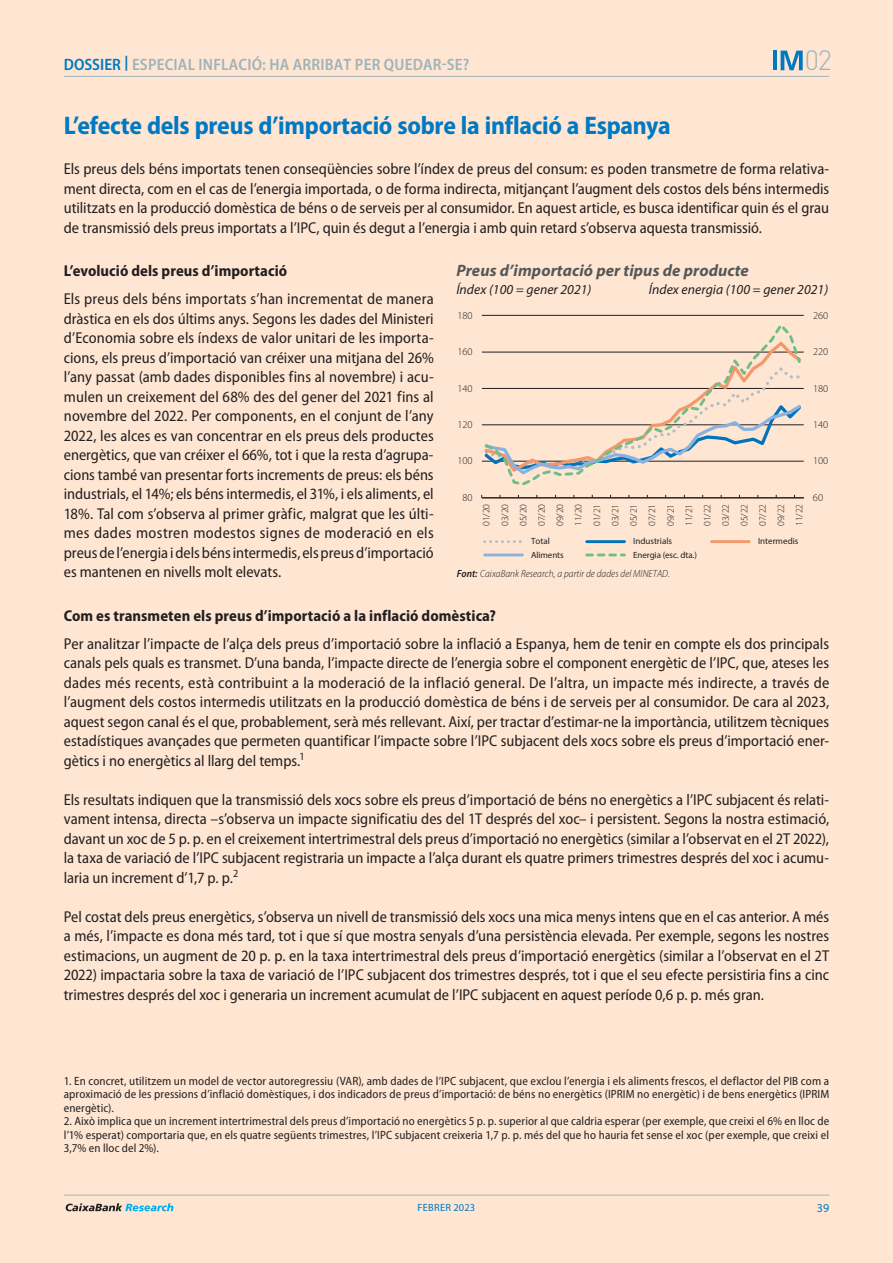
<style>
.page{position:relative;width:893px;height:1263px;background:#fff}
.page>*{position:absolute;margin:0;border:0;box-sizing:border-box;transform-origin:0 0}
.t1{font:300 27.6px "DIN Pro";color:#a1b3b9}
.Titulo_Focus{font:700 semi-condensed 25.5px "Myriad Pro";letter-spacing:-.01em;color:#0079c2}
.t2{font:600 semi-condensed 16.5px "Myriad Pro";letter-spacing:.01em;color:#a1b3b9}
.t3{font:italic 700 16.5px "Myriad Pro";letter-spacing:.005em;color:#575756}
.Texto_dossier{font:semi-condensed 15.75px/19.5px "Myriad Pro";color:#231f20;text-align:justify}
.Subtitulo_Negrita{font:700 semi-condensed 15.75px "Myriad Pro";letter-spacing:.005em;color:#231f20}
.t4{font:italic 13.65px "Myriad Pro";letter-spacing:.005em;color:#231f20}
.Notas_dossier{font:semi-condensed 12px/13.5px "Myriad Pro";letter-spacing:.01em;color:#231f20;text-align:justify}
.t5{font:12px "Myriad Pro";color:#0079c2}
.t6{font:italic 300 semi-condensed 10.5px "Myriad Pro";letter-spacing:.005em;color:#231f20}
.t7{font:300 10.5px "Myriad Pro";letter-spacing:-.005em;color:#231f20}
.t8{font:10.5px "Myriad Pro";letter-spacing:.02em;color:#0079c2}
.t9{font:300 9.75px/18.5px "Myriad Pro";letter-spacing:-.005em;color:#231f20;text-align:justify}
.t10{font:9px "Myriad Pro";color:#231f20}
.s1{color:#0079c2}
.s2{font-weight:600}
</style>
<div class="page">
<div style="left:1px;top:0;width:892px;height:1263px;background:#fee6d3"></div>
<hr style="left:64px;top:76px;width:765px;height:1px;background:#a1b3b9">
<hr style="left:64px;top:1195px;width:765px;height:1px;background:#a1b3b9">
<svg style="left:66px;top:1203px;width:107px;height:8px"></svg>
<svg style="left:781px;top:51px;width:22px;height:19px"></svg>
<hr style="left:773px;top:51px;width:4px;height:19px;background:#0079c2">
<hr style="left:482px;top:498px;width:322px;height:1px;background:#231f20">
<hr style="left:482px;top:315px;width:322px;height:1px;background:#231f20">
<hr style="left:482px;top:497px;width:322px;height:1px;background:#231f20">
<svg style="left:482px;top:325px;width:321px;height:161px"></svg>
<svg style="left:485px;top:540px;width:37px;height:3px"></svg>
<hr style="left:587px;top:540px;width:37px;height:3px;background:#0073bb">
<hr style="left:711px;top:540px;width:38px;height:3px;background:#f3986b">
<hr style="left:485px;top:553px;width:37px;height:3px;background:#8bb2df">
<svg style="left:587px;top:553px;width:37px;height:3px"></svg>
<p class="t2" style="left:64px;top:55px;width:407px"><span class="s1">DOSSIER</span> <sup>|</sup> ESPECIAL INFLACIÓ: HA ARRIBAT PER QUEDAR-SE?</p>
<p class="Titulo_Focus" style="left:64px;top:111px;width:609px">L’efecte dels preus d’importació sobre la inflació a Espanya</p>
<h1 class="t1" style="left:805px;top:39px;width:29px">02</h1>
<p class="Texto_dossier" style="left:64px;top:160px;width:767px">Els preus dels béns importats tenen conseqüències sobre l’índex de preus del consum: es poden transmetre de forma relativa&shy;ment directa, com en el cas de l’energia importada, o de forma indirecta, mitjançant l’augment dels costos dels béns intermedis utilitzats en la producció domèstica de béns o de serveis per al consumidor. En aquest article, es busca identificar quin és el grau de transmissió dels preus importats a l’IPC, quin és degut a l’energia i amb quin retard s’observa aquesta transmissió.</p>
<p class="Subtitulo_Negrita" style="left:64px;top:262px;width:225px">L’evolució dels preus d’importació</p>
<p class="Texto_dossier" style="left:64px;top:290px;width:371px">Els preus dels béns importats s’han incrementat de manera dràstica en els dos últims anys. Segons les dades del Ministeri d’Economia sobre els índexs de valor unitari de les importa&shy;cions, els preus d’importació van créixer una mitjana del 26% l’any passat (amb dades disponibles fins al novembre) i acu&shy;mulen un creixement del 68% des del gener del 2021 fins al novembre del 2022. Per components, en el conjunt de l’any 2022, les alces es van concentrar en els preus dels productes energètics, que van créixer el 66%, tot i que la resta d’agrupa&shy;cions també van presentar forts increments de preus: els béns industrials, el 14%; els béns intermedis, el 31%, i els aliments, el 18%. Tal com s’observa al primer gràfic, malgrat que les últi&shy;mes dades mostren modestos signes de moderació en els preus de l’energia i dels béns intermedis, els preus d’importació es mantenen en nivells molt elevats.</p>
<p class="Subtitulo_Negrita" style="left:64px;top:606px;width:434px">Com es transmeten els preus d’importació a la inflació domèstica?</p>
<p class="Texto_dossier" style="left:64px;top:634px;width:767px">Per analitzar l’impacte de l’alça dels preus d’importació sobre la inflació a Espanya, hem de tenir en compte els dos principals canals pels quals es transmet. D’una banda, l’impacte directe de l’energia sobre el component energètic de l’IPC, que, ateses les dades més recents, està contribuint a la moderació de la inflació general. De l’altra, un impacte més indirecte, a través de l’augment dels costos intermedis utilitzats en la producció domèstica de béns i de serveis per al consumidor. De cara al 2023, aquest segon canal és el que, probablement, serà més rellevant. Així, per tractar d’estimar-ne la importància, utilitzem tècniques estadístiques avançades que permeten quantificar l’impacte sobre l’IPC subjacent dels xocs sobre els preus d’importació ener&shy;gètics i no energètics al llarg del temps.<sup>1</sup></p>
<p class="Texto_dossier" style="left:64px;top:790px;width:767px">Els resultats indiquen que la transmissió dels xocs sobre els preus d’importació de béns no energètics a l’IPC subjacent és relati&shy;vament intensa, directa –s’observa un impacte significatiu des del 1T després del xoc– i persistent. Segons la nostra estimació, davant un xoc de 5 p. p. en el creixement intertrimestral dels preus d’importació no energètics (similar a l’observat en el 2T 2022), la taxa de variació de l’IPC subjacent registraria un impacte a l’alça durant els quatre primers trimestres després del xoc i acumu&shy;laria un increment d’1,7 p. p.<sup>2</sup></p>
<p class="Texto_dossier" style="left:64px;top:907px;width:767px">Pel costat dels preus energètics, s’observa un nivell de transmissió dels xocs una mica menys intens que en el cas anterior. A més a més, l’impacte es dona més tard, tot i que sí que mostra senyals d’una persistència elevada. Per exemple, segons les nostres estimacions, un augment de 20 p. p. en la taxa intertrimestral dels preus d’importació energètics (similar a l’observat en el 2T 2022) impactaria sobre la taxa de variació de l’IPC subjacent dos trimestres després, tot i que el seu efecte persistiria fins a cinc trimestres després del xoc i generaria un increment acumulat de l’IPC subjacent en aquest període 0,6 p. p. més gran.</p>
<p class="t3" style="left:456px;top:259px;width:294px">Preus d’importació per tipus de producte</p>
<p class="t4" style="left:456px;top:282px;width:137px">Índex (100 = gener 2021)</p>
<p class="t4" style="left:649px;top:282px;width:181px">Índex energia (100 = gener 2021)</p>
<p class="t7" style="left:813px;top:309px;width:17px">260</p>
<p class="t7" style="left:457px;top:309px;width:17px">180</p>
<p class="t7" style="left:813px;top:346px;width:17px">220</p>
<p class="t7" style="left:457px;top:346px;width:17px">160</p>
<p class="t7" style="left:813px;top:382px;width:17px">180</p>
<p class="t7" style="left:457px;top:382px;width:17px">140</p>
<p class="t7" style="left:813px;top:419px;width:17px">140</p>
<p class="t7" style="left:457px;top:419px;width:17px">120</p>
<p class="t7" style="left:813px;top:455px;width:17px">100</p>
<p class="t7" style="left:457px;top:455px;width:17px">100</p>
<p class="t7" style="left:813px;top:492px;width:12px">60</p>
<p class="t7" style="left:462px;top:492px;width:12px">80</p>
<p class="t9" style="left:477px;top:526px;width:24px;rotate:-90deg">01/20<br>03/20<br>05/20<br>07/20<br>09/20<br>11/20<br>01/21<br>03/21<br>05/21<br>07/21<br>09/21<br>11/21<br>01/22<br>03/22<br>05/22<br>07/22<br>09/22<br>11/22</p>
<p class="t10" style="left:531px;top:535px;width:20px">Total</p>
<p class="t10" style="left:633px;top:535px;width:40px">Industrials</p>
<p class="t10" style="left:758px;top:535px;width:42px">Intermedis</p>
<p class="t10" style="left:531px;top:549px;width:34px">Aliments</p>
<p class="t10" style="left:633px;top:549px;width:65px">Energia (esc. dta.)</p>
<p class="t6" style="left:457px;top:568px;width:215px"><span class="s2">Font:</span> CaixaBank Research, a partir de dades del MINETAD.</p>
<p class="Notas_dossier" style="left:64px;top:1074px;width:767px">1. En concret, utilitzem un model de vector autoregressiu (VAR), amb dades de l’IPC subjacent, que exclou l’energia i els aliments frescos, el deflactor del PIB com a aproximació de les pressions d’inflació domèstiques, i dos indicadors de preus d’importació: de béns no energètics (IPRIM no energètic) i de bens energètics (IPRIM energètic).</p>
<p class="Notas_dossier" style="left:64px;top:1115px;width:767px">2. Això implica que un increment intertrimestral dels preus d’importació no energètics 5 p. p. superior al que caldria esperar (per exemple, que creixi el 6% en lloc de l’1% esperat) comportaria que, en els quatre següents trimestres, l’IPC subjacent creixeria 1,7 p. p. més del que ho hauria fet sense el xoc (per exemple, que creixi el 3,7% en lloc del 2%).</p>
<p class="t8" style="left:418px;top:1202px;width:59px">FEBRER 2023</p>
<p class="t5" style="left:817px;top:1202px;width:14px">39</p>
</div>
